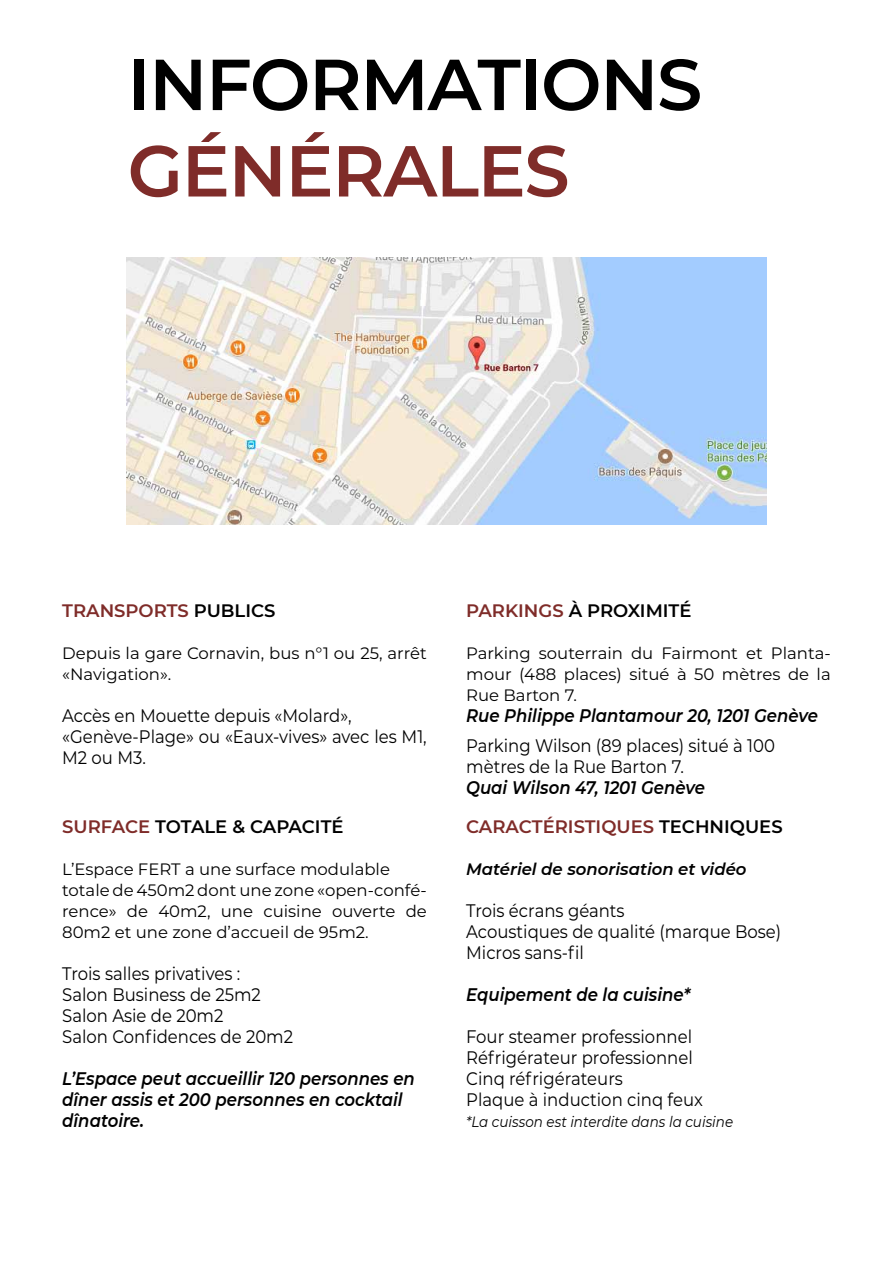
<style>
.page{position:relative;width:893px;height:1263px;background:#fff}
.page>*{position:absolute;margin:0;border:0;box-sizing:border-box;transform-origin:0 0}
.t1{font:600 72px "Montserrat";letter-spacing:-.02em;color:#000}
.t2{font:600 72px "Montserrat";letter-spacing:-.02em;color:#7f2c29}
.t3{font:18.15px/21px "Montserrat";color:#000;scale:.91 1}
.t4{font:italic 600 18.15px/21px "Montserrat";color:#000;scale:.91 1}
.t5{font:600 18px "Montserrat";color:#7f2c29}
.t6{font:600 18px "Montserrat";color:#000}
.t7{font:16.5px/21px "Montserrat";color:#000}
.t8{font:italic 600 16.5px "Montserrat";color:#000}
.t9{font:italic 14.85px "Montserrat";color:#000;scale:.91 1}
.s1{color:#000}
.s2{color:#7f2c29}
</style>
<div class="page">
<img style="left:126px;top:258px;width:640px;height:266px">
<h1 class="t1" style="left:128px;top:33px;width:576px">INFORMATIONS</h1>
<h1 class="t2" style="left:128px;top:120px;width:444px">GÉNÉRALES</h1>
<p class="t5" style="left:62px;top:598px;width:215px">TRANSPORTS <span class="s1">PUBLICS</span></p>
<p class="t7" style="left:62px;top:642px;width:366px">Depuis la gare Cornavin, bus n°1 ou 25, arrêt «Navigation».</p>
<p class="t3" style="left:62px;top:704px;width:402px">Accès en Mouette depuis «Molard», «Genève-Plage» ou «Eaux-vives» avec les M1,<br>M2 ou M3.</p>
<p class="t6" style="left:62px;top:814px;width:283px"><span class="s2">SURFACE</span> TOTALE &amp; CAPACITÉ</p>
<p class="t7" style="left:62px;top:858px;width:366px">L’Espace FERT a une surface modulable totale de 450m2 dont une zone «open-confé&shy;rence» de 40m2, une cuisine ouverte de 80m2 et une zone d’accueil de 95m2.</p>
<p class="t3" style="left:62px;top:963px;width:255px">Trois salles privatives :<br>Salon Business de 25m2<br>Salon Asie de 20m2<br>Salon Confidences de 20m2</p>
<p class="t4" style="left:62px;top:1068px;width:389px">L’Espace peut accueillir 120 personnes en dîner assis et 200 personnes en cocktail dînatoire.</p>
<p class="t6" style="left:466px;top:598px;width:227px"><span class="s2">PARKINGS</span> À PROXIMITÉ</p>
<p class="t7" style="left:466px;top:642px;width:366px;text-align:justify">Parking souterrain du Fairmont et Planta&shy;mour (488 places) situé à 50 mètres de la Rue Barton 7.</p>
<p class="t4" style="left:466px;top:704px;width:388px">Rue Philippe Plantamour 20, 1201 Genève</p>
<p class="t3" style="left:466px;top:734px;width:341px">Parking Wilson (89 places) situé à 100 mètres de la Rue Barton 7.</p>
<p class="t4" style="left:466px;top:776px;width:264px">Quai Wilson 47, 1201 Genève</p>
<p class="t5" style="left:466px;top:814px;width:318px">CARACTÉRISTIQUES <span class="s1">TECHNIQUES</span></p>
<p class="t8" style="left:466px;top:858px;width:282px">Matériel de sonorisation et vidéo</p>
<p class="t3" style="left:466px;top:900px;width:348px">Trois écrans géants<br>Acoustiques de qualité (marque Bose)<br>Micros sans-fil</p>
<p class="t4" style="left:466px;top:984px;width:248px">Equipement de la cuisine*</p>
<p class="t3" style="left:466px;top:1026px;width:262px">Four steamer professionnel<br>Réfrigérateur professionnel<br>Cinq réfrigérateurs<br>Plaque à induction cinq feux</p>
<p class="t9" style="left:466px;top:1112px;width:295px">*La cuisson est interdite dans la cuisine</p>
</div>
